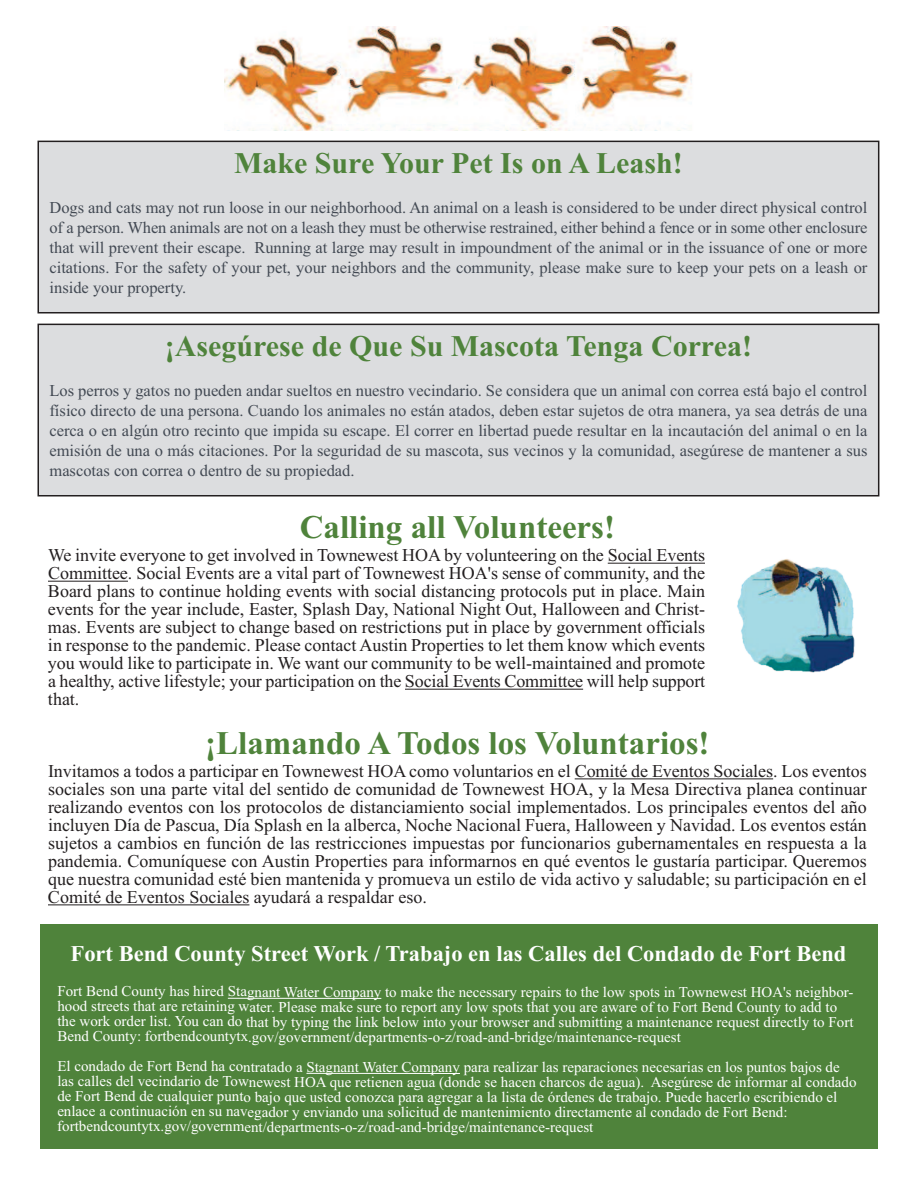
<style>
.page{position:relative;width:918px;height:1188px;background:#fff}
.page>*{position:absolute;margin:0;border:0;box-sizing:border-box;transform-origin:0 0}
.t1{font:700 33px "Times New Roman";color:#4f833b}
.t2{font:700 30px "Times New Roman";color:#4f833b}
.t3{font:700 22.5px "Times New Roman";color:#fff}
.t4{font:18px/18px "Times New Roman";color:#231f20;text-align:justify}
.t5{font:16.5px/20px "Times New Roman";color:#424953;text-align:justify}
.t6{font:15px/15px "Times New Roman";color:#fff}
</style>
<div class="page">
<div style="left:39px;top:142px;width:839px;height:170px;background:#dcdddf"></div>
<div style="left:38px;top:141px;width:841px;height:172px;border:2px solid #231f20"></div>
<div style="left:39px;top:325px;width:839px;height:170px;background:#dcdddf"></div>
<div style="left:38px;top:324px;width:841px;height:172px;border:2px solid #231f20"></div>
<hr style="left:608px;top:563px;width:97px;height:1px;background:#231f20">
<hr style="left:48px;top:581px;width:80px;height:1px;background:#231f20">
<hr style="left:405px;top:689px;width:178px;height:1px;background:#231f20">
<hr style="left:575px;top:778px;width:198px;height:1px;background:#231f20">
<hr style="left:48px;top:904px;width:201px;height:1px;background:#231f20">
<div style="left:40px;top:924px;width:837px;height:224px;background:#4f833b"></div>
<hr style="left:228px;top:998px;width:153px;height:1px;background:#fff">
<hr style="left:306px;top:1073px;width:154px;height:1px;background:#fff">
<img style="left:737px;top:559px;width:118px;height:113px">
<img style="left:225px;top:27px;width:467px;height:103px">
<h2 class="t2" style="left:234px;top:145px;width:450px">Make Sure Your Pet Is on A Leash!</h2>
<p class="t5" style="left:50px;top:197px;width:819px">Dogs and cats may not run loose in our neighborhood. An animal on a leash is considered to be under direct physical control of a person. When animals are not on a leash they must be otherwise restrained, either behind a fence or in some other enclosure that will prevent their escape. Running at large may result in impoundment of the animal or in the issuance of one or more citations. For the safety of your pet, your neighbors and the community, please make sure to keep your pets on a leash or inside your property.</p>
<h2 class="t2" style="left:165px;top:328px;width:589px">¡Asegúrese de Que Su Mascota Tenga Correa!</h2>
<p class="t5" style="left:50px;top:380px;width:819px">Los perros y gatos no pueden andar sueltos en nuestro vecindario. Se considera que un animal con correa está bajo el control físico directo de una persona. Cuando los animales no están atados, deben estar sujetos de otra manera, ya sea detrás de una cerca o en algún otro recinto que impida su escape. El correr en libertad puede resultar en la incautación del animal o en la emisión de una o más citaciones. Por la seguridad de su mascota, sus vecinos y la comunidad, asegúrese de mantener a sus mascotas con correa o dentro de su propiedad.</p>
<h1 class="t1" style="left:300px;top:507px;width:317px">Calling all Volunteers!</h1>
<p class="t4" style="left:48px;top:546px;width:659px">We invite everyone to get involved in Townewest HOA by volunteering on the Social Events Committee. Social Events are a vital part of Townewest HOA's sense of community, and the Board plans to continue holding events with social distancing protocols put in place. Main events for the year include, Easter, Splash Day, National Night Out, Halloween and Christ&shy;mas. Events are subject to change based on restrictions put in place by government officials in response to the pandemic. Please contact Austin Properties to let them know which events you would like to participate in. We want our community to be well-maintained and promote a healthy, active lifestyle; your participation on the Social Events Committee will help support that.</p>
<h1 class="t1" style="left:205px;top:723px;width:506px">¡Llamando A Todos los Voluntarios!</h1>
<p class="t4" style="left:48px;top:762px;width:820px">Invitamos a todos a participar en Townewest HOA como voluntarios en el Comité de Eventos Sociales. Los eventos sociales son una parte vital del sentido de comunidad de Townewest HOA, y la Mesa Directiva planea continuar realizando eventos con los protocolos de distanciamiento social implementados. Los principales eventos del año incluyen Día de Pascua, Día Splash en la alberca, Noche Nacional Fuera, Halloween y Navidad. Los eventos están sujetos a cambios en función de las restricciones impuestas por funcionarios gubernamentales en respuesta a la pandemia. Comuníquese con Austin Properties para informarnos en qué eventos le gustaría participar. Queremos que nuestra comunidad esté bien mantenida y promueva un estilo de vida activo y saludable; su participación en el Comité de Eventos Sociales ayudará a respaldar eso.</p>
<p class="t3" style="left:71px;top:940px;width:777px">Fort Bend County Street Work / Trabajo en las Calles del Condado de Fort Bend</p>
<p class="t6" style="left:57px;top:984px;width:798px">Fort Bend County has hired Stagnant Water Company to make the necessary repairs to the low spots in Townewest HOA's neighbor&shy;hood streets that are retaining water. Please make sure to report any low spots that you are aware of to Fort Bend County to add to the work order list. You can do that by typing the link below into your browser and submitting a maintenance request directly to Fort Bend County: fortbendcountytx.gov/government/departments-o-z/road-and-bridge/maintenance-request</p>
<p class="t6" style="left:57px;top:1059px;width:801px">El condado de Fort Bend ha contratado a Stagnant Water Company para realizar las reparaciones necesarias en los puntos bajos de las calles del vecindario de Townewest HOA que retienen agua (donde se hacen charcos de agua). Asegúrese de informar al condado de Fort Bend de cualquier punto bajo que usted conozca para agregar a la lista de órdenes de trabajo. Puede hacerlo escribiendo el enlace a continuación en su navegador y enviando una solicitud de mantenimiento directamente al condado de Fort Bend: fortbendcountytx.gov/government/departments-o-z/road-and-bridge/maintenance-request</p>
</div>
